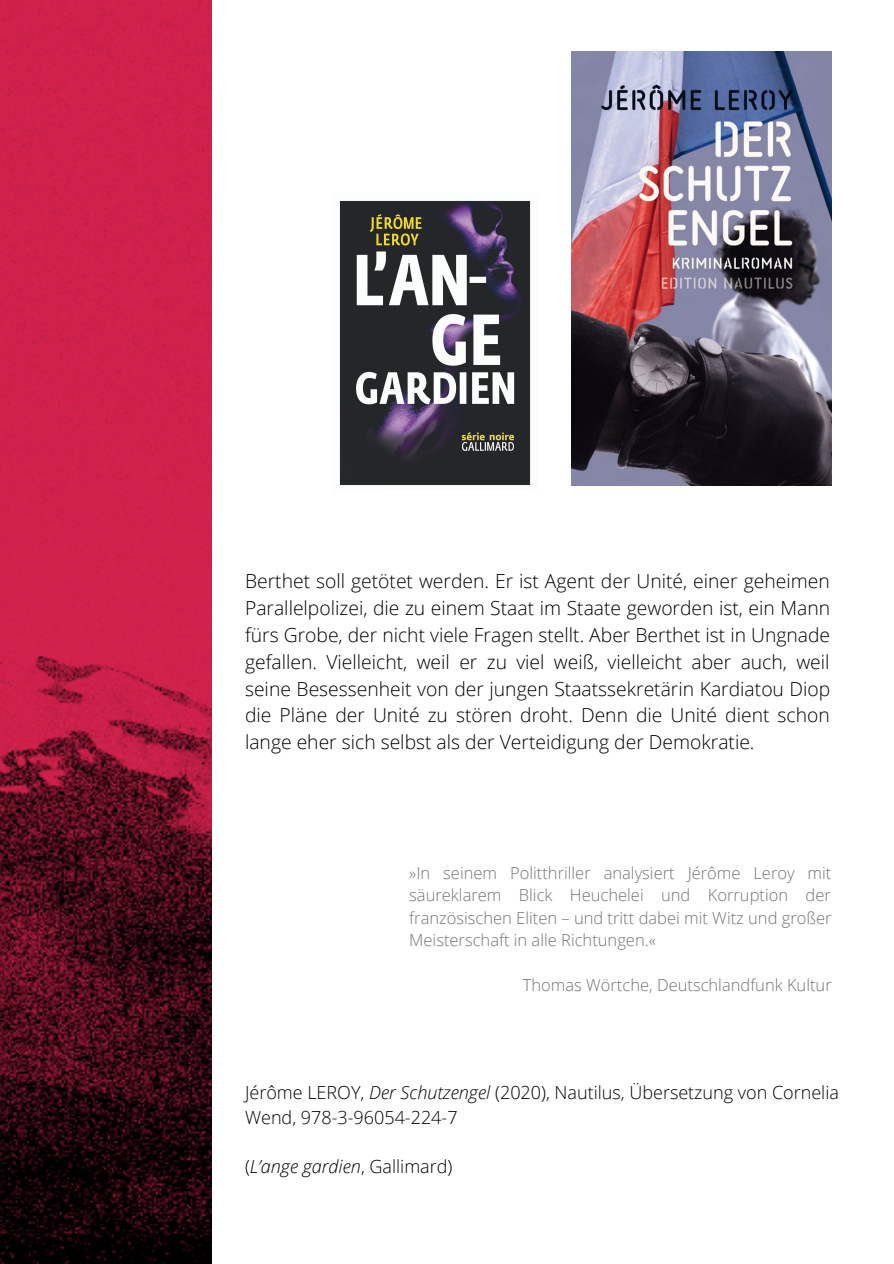
<style>
.page{position:relative;width:894px;height:1264px;background:#fff}
.page>*{position:absolute;margin:0;border:0;box-sizing:border-box;transform-origin:0 0}
.t1{font:300 19.35px/26.8px "Open Sans";color:#000;text-align:justify}
.t2{font:300 18px/24.8px "Open Sans";color:#000}
.t3{font:italic 300 18px "Open Sans";color:#000}
.t4{font:300 16.5px/22.5px "Open Sans";color:#737373;text-align:justify}
.s1{font-style:italic}
.s2{font-style:normal}
</style>
<div class="page">
<img style="left:0;top:0;width:212px;height:1263px">
<img style="left:339px;top:200px;width:192px;height:286px">
<img style="left:571px;top:52px;width:260px;height:433px">
<p class="t1" style="left:245px;top:567px;width:586px">Berthet soll getötet werden. Er ist Agent der Unité, einer geheimen Parallelpolizei, die zu einem Staat im Staate geworden ist, ein Mann fürs Grobe, der nicht viele Fragen stellt. Aber Berthet ist in Ungnade gefallen. Vielleicht, weil er zu viel weiß, vielleicht aber auch, weil seine Besessenheit von der jungen Staatssekretärin Kardiatou Diop die Pläne der Unité zu stören droht. Denn die Unité dient schon lange eher sich selbst als der Verteidigung der Demokratie.</p>
<p class="t4" style="left:409px;top:861px;width:424px">»In seinem Politthriller analysiert Jérôme Leroy mit säureklarem Blick Heuchelei und Korruption der französischen Eliten – und tritt dabei mit Witz und großer Meisterschaft in alle Richtungen.«</p>
<p class="t4" style="left:522px;top:973px;width:310px">Thomas Wörtche, Deutschlandfunk Kultur</p>
<p class="t2" style="left:245px;top:1079px;width:595px">Jérôme LEROY, <span class="s1">Der Schutzengel</span> (2020), Nautilus, Übersetzung von Cornelia<br>Wend, 978-3-96054-224-7</p>
<p class="t3" style="left:245px;top:1154px;width:209px"><span class="s2">(</span>L’ange gardien<span class="s2">, Gallimard)</span></p>
</div>
